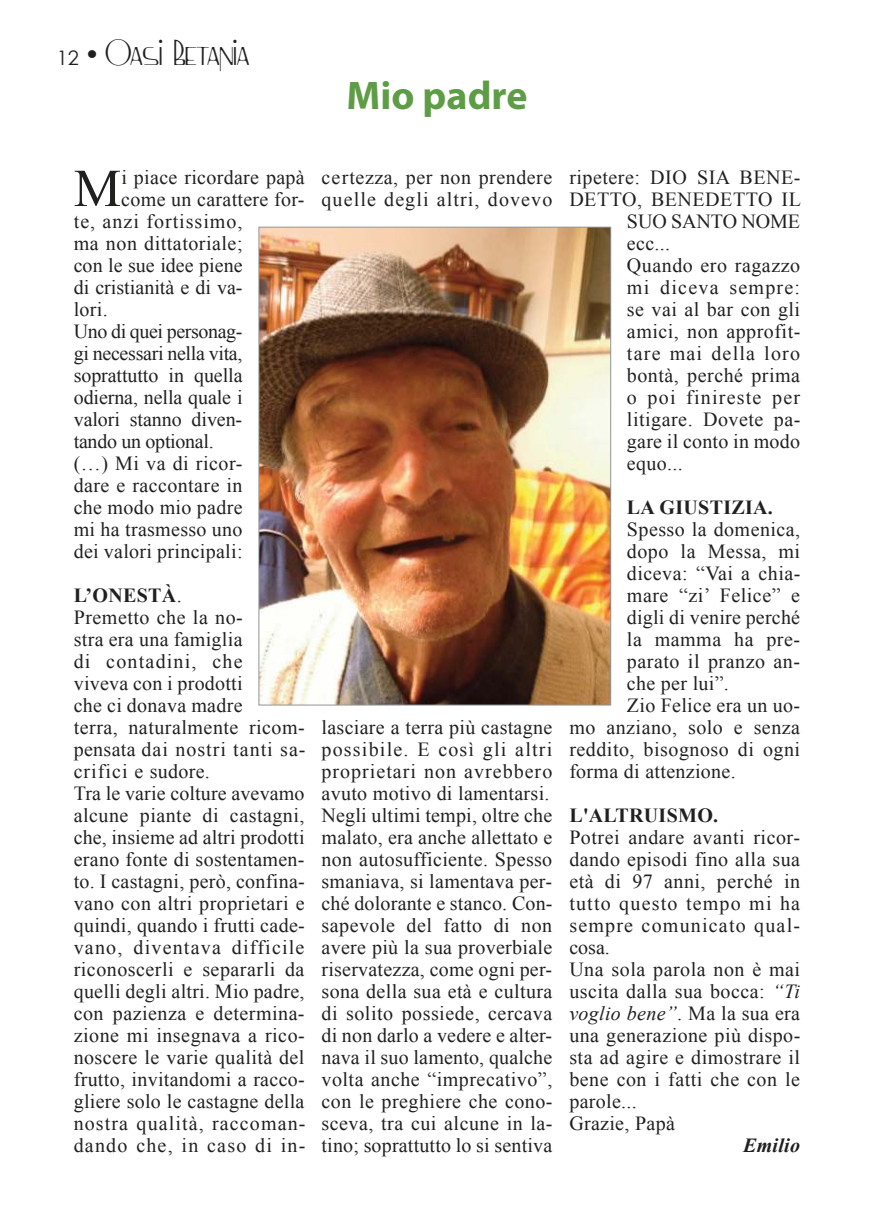
<style>
.page{position:relative;width:874px;height:1225px;background:#fff}
.page>*{position:absolute;margin:0;border:0;box-sizing:border-box;transform-origin:0 0}
.t1{font:53.2px "Times New Roman";color:#221f1f}
.t2{font:700 40px "Myriad Pro";color:#5e9d45}
.t3{font:36px "ss.drebeden";color:#221f1f;scale:.96 1}
.t4{font:20px/22px "Times New Roman";letter-spacing:.02em;color:#221f1f}
.t5{font:20px "Times New Roman";letter-spacing:-.005em;color:#221f1f}
.t6{font:20px "Times New Roman";letter-spacing:.06em;color:#221f1f}
.t7{font:20px/22px "Times New Roman";letter-spacing:.055em;color:#221f1f}
.t8{font:20px "Times New Roman";letter-spacing:-.015em;color:#221f1f}
.t9{font:20px "Times New Roman";color:#221f1f}
.t10{font:700 20px "Times New Roman";letter-spacing:.015em;color:#221f1f}
.t11{font:20px "Times New Roman";letter-spacing:.05em;color:#221f1f}
.t12{font:20px "Times New Roman";letter-spacing:-.02em;color:#221f1f}
.t13{font:italic 700 20px "Times New Roman";letter-spacing:.015em;color:#221f1f}
.s1{font-family:"Century Gothic";font-size:20px}
.s2{font-family:"Oriya MN";font-size:28px}
.s3{font-weight:700}
.s4{font-style:italic}
</style>
<div class="page">
<img style="left:260px;top:229px;width:348px;height:474px">
<h3 class="t3" style="left:57px;top:39px;width:202px"><span class="s1">12</span> <span class="s2">•</span> Oasi Betania</h3>
<h2 class="t2" style="left:346px;top:81px;width:183px">Mio padre</h2>
<h1 class="t1" style="left:74px;top:169px;width:49px">M</h1>
<p class="t4" style="left:121px;top:168px;width:185px">i piace ricordare papà</p>
<p class="t4" style="left:121px;top:190px;width:185px">come un carattere for-</p>
<p class="t11" style="left:74px;top:214px;width:170px">te, anzi fortissimo,</p>
<p class="t4" style="left:74px;top:234px;width:170px">ma non dittatoriale;</p>
<p class="t9" style="left:74px;top:258px;width:170px">con le sue idee piene</p>
<p class="t9" style="left:74px;top:280px;width:170px">di cristianità e di va-</p>
<p class="t4" style="left:74px;top:300px;width:35px">lori.</p>
<p class="t12" style="left:74px;top:324px;width:170px">Uno di quei personag-</p>
<p class="t8" style="left:74px;top:346px;width:170px">gi necessari nella vita,</p>
<p class="t5" style="left:74px;top:368px;width:170px">soprattutto in quella</p>
<p class="t5" style="left:74px;top:390px;width:170px">odierna, nella quale i</p>
<p class="t5" style="left:74px;top:412px;width:170px">valori stanno diven-</p>
<p class="t8" style="left:74px;top:434px;width:141px">tando un optional.</p>
<p class="t4" style="left:74px;top:454px;width:170px">(…) Mi va di ricor-</p>
<p class="t4" style="left:74px;top:476px;width:170px">dare e raccontare in</p>
<p class="t4" style="left:74px;top:498px;width:170px">che modo mio padre</p>
<p class="t4" style="left:74px;top:520px;width:170px">mi ha trasmesso uno</p>
<p class="t4" style="left:74px;top:542px;width:170px">dei valori principali:</p>
<p class="t4" style="left:74px;top:586px;width:233px"><span class="s3">L’ONESTà</span>.<br>Premetto che la no-<br>stra era una famiglia<br>di contadini, che<br>viveva con i prodotti<br>che ci donava madre<br>terra, naturalmente ricom&shy;pensata dai nostri tanti sa&shy;crifici e sudore.<br>Tra le varie colture avevamo alcune piante di castagni, che, insieme ad altri prodotti erano fonte di sostentamen&shy;to. I castagni, però, confina&shy;vano con altri proprietari e quindi, quando i frutti cade&shy;vano, diventava difficile riconoscerli e separarli da quelli degli altri. Mio padre, con pazienza e determina&shy;zione mi insegnava a rico&shy;noscere le varie qualità del frutto, invitandomi a racco&shy;gliere solo le castagne della nostra qualità, raccoman&shy;dando che, in caso di in-</p>
<p class="t7" style="left:321px;top:168px;width:232px">certezza, per non prendere quelle degli altri, dovevo</p>
<p class="t4" style="left:321px;top:718px;width:232px">lasciare a terra più castagne possibile. E così gli altri proprietari non avrebbero avuto motivo di lamentarsi.<br>Negli ultimi tempi, oltre che malato, era anche allettato e non autosufficiente. Spesso smaniava, si lamentava per&shy;ché dolorante e stanco. Con&shy;sapevole del fatto di non avere più la sua proverbiale riservatezza, come ogni per&shy;sona della sua età e cultura di solito possiede, cercava di non darlo a vedere e alter&shy;nava il suo lamento, qualche volta anche “imprecativo”, con le preghiere che cono&shy;sceva, tra cui alcune in la&shy;tino; soprattutto lo si sentiva</p>
<p class="t4" style="left:569px;top:168px;width:232px">ripetere: DIO SIA BENE-</p>
<p class="t4" style="left:569px;top:190px;width:233px">DETTO, BENEDETTO IL</p>
<p class="t5" style="left:626px;top:214px;width:175px">SUO SANTO NOME</p>
<p class="t4" style="left:626px;top:234px;width:45px">ecc...</p>
<p class="t4" style="left:626px;top:256px;width:175px">Quando ero ragazzo</p>
<p class="t6" style="left:626px;top:280px;width:175px">mi diceva sempre:</p>
<p class="t4" style="left:626px;top:300px;width:175px">se vai al bar con gli</p>
<p class="t4" style="left:626px;top:322px;width:175px">amici, non approfit-</p>
<p class="t6" style="left:626px;top:346px;width:175px">tare mai della loro</p>
<p class="t4" style="left:626px;top:366px;width:175px">bontà, perché prima</p>
<p class="t6" style="left:626px;top:390px;width:175px">o poi finireste per</p>
<p class="t4" style="left:626px;top:410px;width:175px">litigare. Dovete pa-</p>
<p class="t4" style="left:626px;top:432px;width:175px">gare il conto in modo</p>
<p class="t4" style="left:626px;top:454px;width:57px">equo...</p>
<p class="t10" style="left:626px;top:500px;width:147px">LA GIUSTIZIA.</p>
<p class="t4" style="left:626px;top:520px;width:175px">Spesso la domenica,</p>
<p class="t4" style="left:626px;top:542px;width:175px">dopo la Messa, mi</p>
<p class="t4" style="left:626px;top:564px;width:175px">diceva: “Vai a chia-</p>
<p class="t4" style="left:626px;top:586px;width:175px">mare “zi’ Felice” e</p>
<p class="t4" style="left:626px;top:608px;width:175px">digli di venire perché</p>
<p class="t4" style="left:626px;top:630px;width:175px">la mamma ha pre-</p>
<p class="t4" style="left:626px;top:652px;width:175px">parato il pranzo an-</p>
<p class="t4" style="left:626px;top:674px;width:103px">che per lui”.</p>
<p class="t4" style="left:626px;top:696px;width:175px">Zio Felice era un uo-</p>
<p class="t4" style="left:569px;top:718px;width:232px">mo anziano, solo e senza</p>
<p class="t4" style="left:569px;top:740px;width:232px">reddito, bisognoso di ogni</p>
<p class="t4" style="left:569px;top:762px;width:168px">forma di attenzione.</p>
<p class="t10" style="left:569px;top:808px;width:150px">L'ALTRUISMO.</p>
<p class="t4" style="left:569px;top:828px;width:232px">Potrei andare avanti ricor&shy;dando episodi fino alla sua età di 97 anni, perché in tutto questo tempo mi ha sempre comunicato qual&shy;cosa.<br>Una sola parola non è mai uscita dalla sua bocca: <span class="s4">“Ti voglio bene”</span>. Ma la sua era una generazione più dispo&shy;sta ad agire e dimostrare il bene con i fatti che con le parole...<br>Grazie, Papà</p>
<p class="t13" style="left:742px;top:1138px;width:59px">Emilio</p>
</div>
